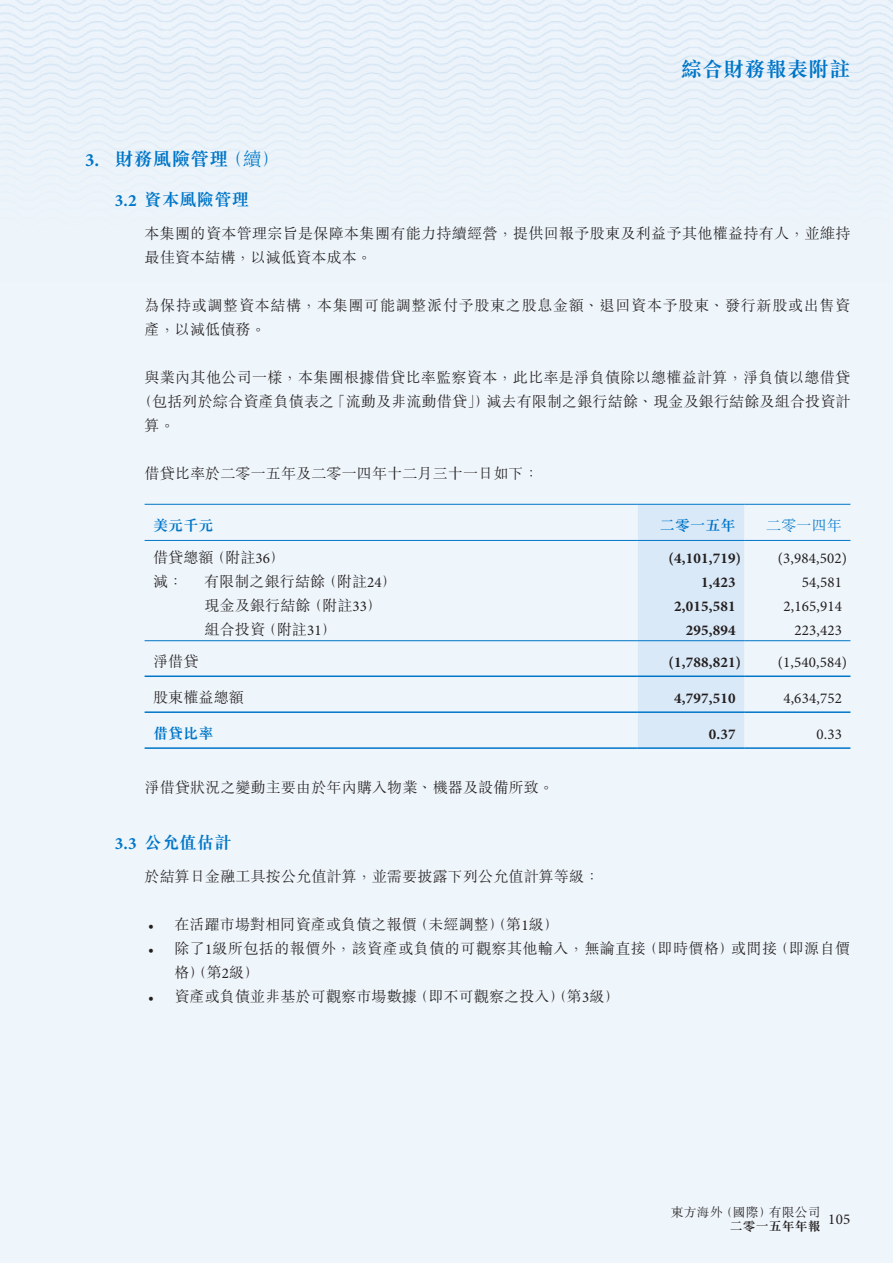
<style>
.page{position:relative;width:893px;height:1263px;background:#eef5fb}
.page>*{position:absolute;margin:0;border:0;box-sizing:border-box;transform-origin:0 0}
.t1{font:700 21px "M Sung HK";letter-spacing:.01em;color:#0076c8}
.t2{font:700 18.75px "M Sung HK";letter-spacing:.01em;color:#0076c8}
.t3{font:700 17.25px "M Sung HK";letter-spacing:.01em;color:#0076c8}
.t4{font:300 15px/24px "M Sung HK";letter-spacing:.01em;color:#231f20}
.t5{font:15px "Minion Pro";letter-spacing:.01em;color:#231f20}
.t6{font:700 15px "Minion Pro";letter-spacing:.01em;color:#231f20}
.t7{font:300 15px/24px "M Sung HK";letter-spacing:.05em;color:#231f20}
.t8{font:300 15px/24px "M Sung HK";letter-spacing:.035em;color:#231f20}
.t9{font:700 15px "M Sung HK";letter-spacing:.01em;color:#0076c8}
.t10{font:300 15px "M Sung HK";letter-spacing:.01em;color:#0076c8}
.t11{font:300 12.75px "M Sung HK";letter-spacing:.025em;color:#231f20}
.t12{font:700 12.75px "M Sung HK";letter-spacing:.02em;color:#231f20}
.s1{font-family:"Minion Pro"}
.s2{font-weight:300}
.s3{font-family:"Minion Pro";font-weight:400}
</style>
<div class="page">
<img style="left:0;top:0;width:893px;height:178px">
<div style="left:638px;top:505px;width:106px;height:242px;background:#dae9f7"></div>
<hr style="left:145px;top:504px;width:493px;height:1px;background:#0076c8">
<hr style="left:638px;top:504px;width:106px;height:1px;background:#0076c8">
<hr style="left:744px;top:504px;width:106px;height:1px;background:#0076c8">
<hr style="left:145px;top:540px;width:493px;height:1px;background:#0076c8">
<hr style="left:638px;top:540px;width:106px;height:1px;background:#0076c8">
<hr style="left:744px;top:540px;width:106px;height:1px;background:#0076c8">
<hr style="left:145px;top:640px;width:493px;height:1px;background:#0076c8">
<hr style="left:638px;top:640px;width:106px;height:1px;background:#0076c8">
<hr style="left:744px;top:640px;width:106px;height:1px;background:#0076c8">
<hr style="left:145px;top:675px;width:493px;height:2px;background:#0076c8">
<hr style="left:638px;top:675px;width:106px;height:2px;background:#0076c8">
<hr style="left:744px;top:675px;width:106px;height:2px;background:#0076c8">
<hr style="left:145px;top:711px;width:493px;height:2px;background:#0076c8">
<hr style="left:638px;top:711px;width:106px;height:2px;background:#0076c8">
<hr style="left:744px;top:711px;width:106px;height:2px;background:#0076c8">
<hr style="left:145px;top:747px;width:493px;height:2px;background:#0076c8">
<hr style="left:638px;top:747px;width:106px;height:2px;background:#0076c8">
<hr style="left:744px;top:747px;width:106px;height:2px;background:#0076c8">
<h1 class="t1" style="left:681px;top:55px;width:171px">綜合財務報表附註</h1>
<p class="t2" style="left:85px;top:146px;width:197px"><span class="s1">3.</span> 財務風險管理<span class="s2">（續）</span></p>
<p class="t3" style="left:115px;top:188px;width:136px"><span class="s1">3.2</span> 資本風險管理</p>
<p class="t4" style="left:145px;top:220px;width:707px">本集團的資本管理宗旨是保障本集團有能力持續經營，提供回報予股東及利益予其他權益持有人，並維持最佳資本結構，以減低資本成本。</p>
<p class="t7" style="left:145px;top:292px;width:707px">為保持或調整資本結構，本集團可能調整派付予股東之股息金額、退回資本予股東、發行新股或出售資產，以減低債務。</p>
<p class="t4" style="left:145px;top:364px;width:707px">與業內其他公司一樣，本集團根據借貸比率監察資本，此比率是淨負債除以總權益計算，淨負債以總借貸</p>
<p class="t4" style="left:137px;top:388px;width:715px">（包括列於綜合資產負債表之「流動及非流動借貸」）減去有限制之銀行結餘、現金及銀行結餘及組合投資計</p>
<p class="t4" style="left:145px;top:412px;width:32px">算。</p>
<p class="t4" style="left:145px;top:460px;width:396px">借貸比率於二零一五年及二零一四年十二月三十一日如下：</p>
<p class="t9" style="left:153px;top:515px;width:62px">美元千元</p>
<p class="t9" style="left:660px;top:515px;width:77px">二零一五年</p>
<p class="t10" style="left:766px;top:515px;width:77px">二零一四年</p>
<p class="t4" style="left:153px;top:545px;width:134px">借貸總額（附註<span class="s3">36</span>）</p>
<p class="t6" style="left:669px;top:547px;width:74px">(4,101,719)</p>
<p class="t5" style="left:778px;top:548px;width:71px">(3,984,502)</p>
<p class="t4" style="left:153px;top:569px;width:32px">減：</p>
<p class="t4" style="left:204px;top:569px;width:194px">有限制之銀行結餘（附註<span class="s3">24</span>）</p>
<p class="t6" style="left:701px;top:571px;width:36px">1,423</p>
<p class="t5" style="left:802px;top:572px;width:42px">54,581</p>
<p class="t4" style="left:205px;top:593px;width:179px">現金及銀行結餘（附註<span class="s3">33</span>）</p>
<p class="t6" style="left:674px;top:595px;width:63px">2,015,581</p>
<p class="t5" style="left:783px;top:596px;width:60px">2,165,914</p>
<p class="t4" style="left:205px;top:617px;width:134px">組合投資（附註<span class="s3">31</span>）</p>
<p class="t6" style="left:686px;top:619px;width:51px">295,894</p>
<p class="t5" style="left:794px;top:620px;width:49px">223,423</p>
<p class="t4" style="left:153px;top:649px;width:47px">淨借貸</p>
<p class="t6" style="left:669px;top:652px;width:74px">(1,788,821)</p>
<p class="t5" style="left:778px;top:653px;width:71px">(1,540,584)</p>
<p class="t4" style="left:153px;top:685px;width:92px">股東權益總額</p>
<p class="t6" style="left:674px;top:688px;width:63px">4,797,510</p>
<p class="t5" style="left:783px;top:688px;width:60px">4,634,752</p>
<p class="t9" style="left:153px;top:723px;width:62px">借貸比率</p>
<p class="t6" style="left:709px;top:724px;width:28px">0.37</p>
<p class="t5" style="left:816px;top:724px;width:27px">0.33</p>
<p class="t4" style="left:145px;top:775px;width:411px">淨借貸狀況之變動主要由於年內購入物業、機器及設備所致。</p>
<p class="t3" style="left:115px;top:831px;width:118px"><span class="s1">3.3</span> 公允值估計</p>
<p class="t4" style="left:145px;top:863px;width:456px">於結算日金融工具按公允值計算，並需要披露下列公允值計算等級：</p>
<p class="t4" style="left:148px;top:911px;width:412px"><span class="s3">•</span> 在活躍市場對相同資產或負債之報價（未經調整）（第<span class="s3">1</span>級）</p>
<p class="t8" style="left:174px;top:935px;width:677px;text-indent:-26px"><span class="s3">•</span> 除了<span class="s3">1</span>級所包括的報價外，該資產或負債的可觀察其他輸入，無論直接（即時價格）或間接（即源自價格）（第<span class="s3">2</span>級）</p>
<p class="t4" style="left:148px;top:983px;width:473px"><span class="s3">•</span> 資產或負債並非基於可觀察市場數據（即不可觀察之投入）（第<span class="s3">3</span>級）</p>
<p class="t11" style="left:671px;top:1203px;width:151px">東方海外（國際）有限公司</p>
<p class="t12" style="left:730px;top:1217px;width:92px">二零一五年年報</p>
<p class="t5" style="left:828px;top:1209px;width:24px">105</p>
</div>
